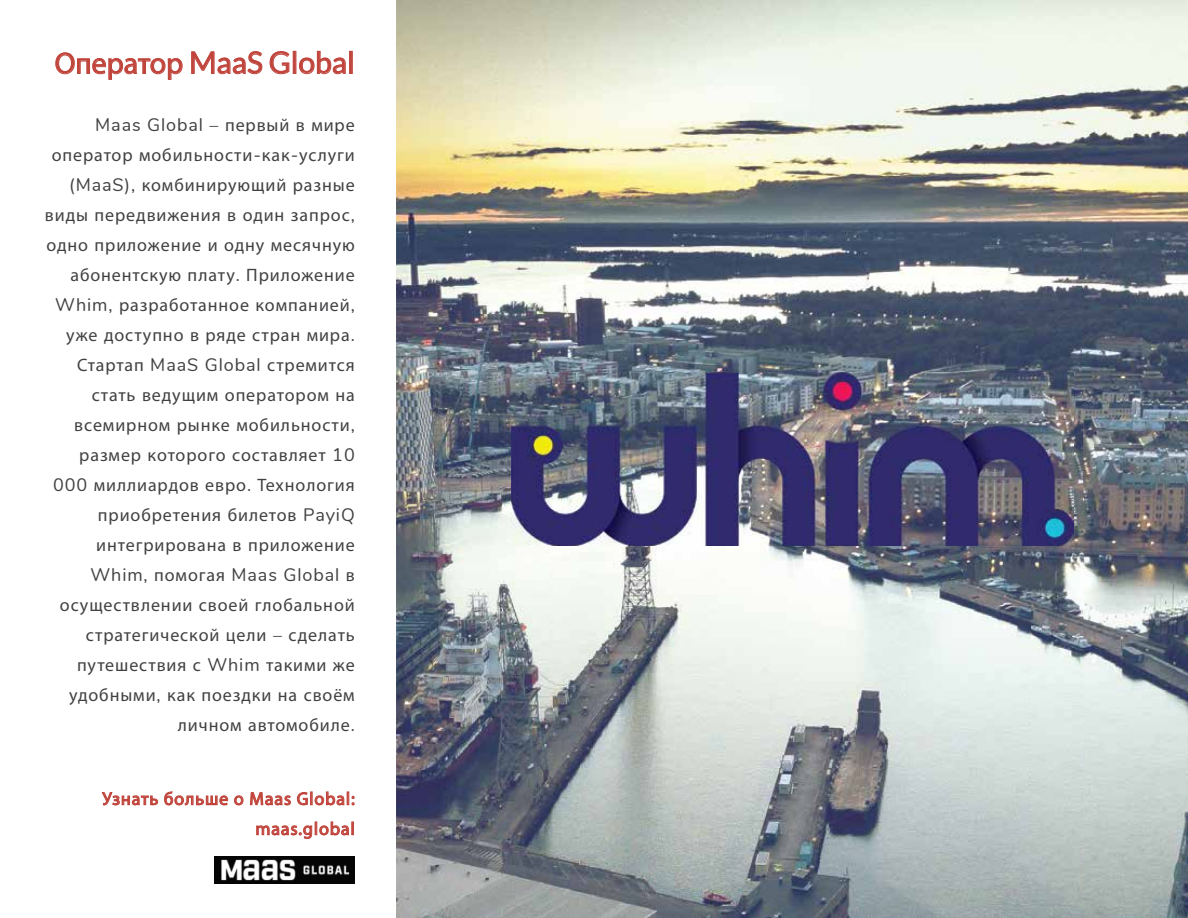
<style>
.page{position:relative;width:1188px;height:918px;background:#fff}
.page>*{position:absolute;margin:0;border:0;box-sizing:border-box;transform-origin:0 0}
.t1{font:30px "Lato";color:#c0443b}
.t2{font:18px/30px "Myriad Pro";letter-spacing:.05em;color:#414042;text-align:right}
.t3{font:18px "Nunito";letter-spacing:.05em;color:#414042}
.t4{font:18px/30px "Myriad Pro";letter-spacing:.05em;color:#c0443b;text-align:right}
.s1{font-family:"Myriad Pro"}
.s2{font-family:"Nunito"}
</style>
<div class="page">
<svg style="left:55px;top:53px;width:128px;height:27px"></svg>
<svg style="left:191px;top:51px;width:71px;height:23px"></svg>
<svg style="left:270px;top:51px;width:19px;height:23px"></svg>
<div style="left:293px;top:51px;width:3px;height:23px;border:1px solid #c0443b"></div>
<svg style="left:299px;top:51px;width:47px;height:23px"></svg>
<div style="left:349px;top:51px;width:3px;height:23px;border:1px solid #c0443b"></div>
<img style="left:396px;top:0;width:686px;height:408px">
<img style="left:1082px;top:0;width:106px;height:918px">
<img style="left:396px;top:408px;width:158px;height:510px">
<img style="left:1030px;top:408px;width:53px;height:510px">
<img style="left:554px;top:546px;width:476px;height:372px">
<svg style="left:102px;top:792px;width:56px;height:13px"></svg>
<svg style="left:164px;top:791px;width:64px;height:14px"></svg>
<svg style="left:234px;top:795px;width:9px;height:10px"></svg>
<svg style="left:250px;top:792px;width:41px;height:14px"></svg>
<svg style="left:297px;top:792px;width:57px;height:13px"></svg>
<svg style="left:256px;top:822px;width:98px;height:17px"></svg>
<img style="left:214px;top:857px;width:141px;height:26px">
<img style="left:511px;top:372px;width:562px;height:174px">
<h1 class="t1" style="left:55px;top:46px;width:302px"><span class="s1">Оператор</span> MaaS Global</h1>
<p class="t3" style="left:95px;top:112px;width:261px">Maas Global – <span class="s1">первый в мире</span></p>
<p class="t2" style="left:45px;top:140px;width:311px">оператор мобильности<span class="s2">-</span>как<span class="s2">-</span>услуги <span class="s2">(MaaS),</span> комбинирующий разные виды передвижения в один запрос<span class="s2">, </span>одно приложение и одну месячную абонентскую плату<span class="s2">.</span> Приложение<br><span class="s2">Whim,</span> разработанное компанией<span class="s2">, </span>уже доступно в ряде стран мира<span class="s2">.<br></span>Стартап <span class="s2">MaaS Global</span> стремится стать ведущим оператором на всемирном рынке мобильности<span class="s2">, </span>размер которого составляет <span class="s2">10<br>000</span> миллиардов евро<span class="s2">.</span> Технология приобретения билетов <span class="s2">PayiQ </span>интегрирована в приложение</p>
<p class="t3" style="left:90px;top:562px;width:266px">Whim, <span class="s1">помогая</span> Maas Global <span class="s1">в</span></p>
<p class="t2" style="left:60px;top:590px;width:296px">осуществлении своей глобальной стратегической цели <span class="s2">–</span> сделать путешествия с <span class="s2">Whim</span> такими же удобными<span class="s2">,</span> как поездки на своём личном автомобиле<span class="s2">.</span></p>
<p class="t4" style="left:102px;top:783px;width:254px">Узнать больше о Maas Global: maas.global</p>
</div>
